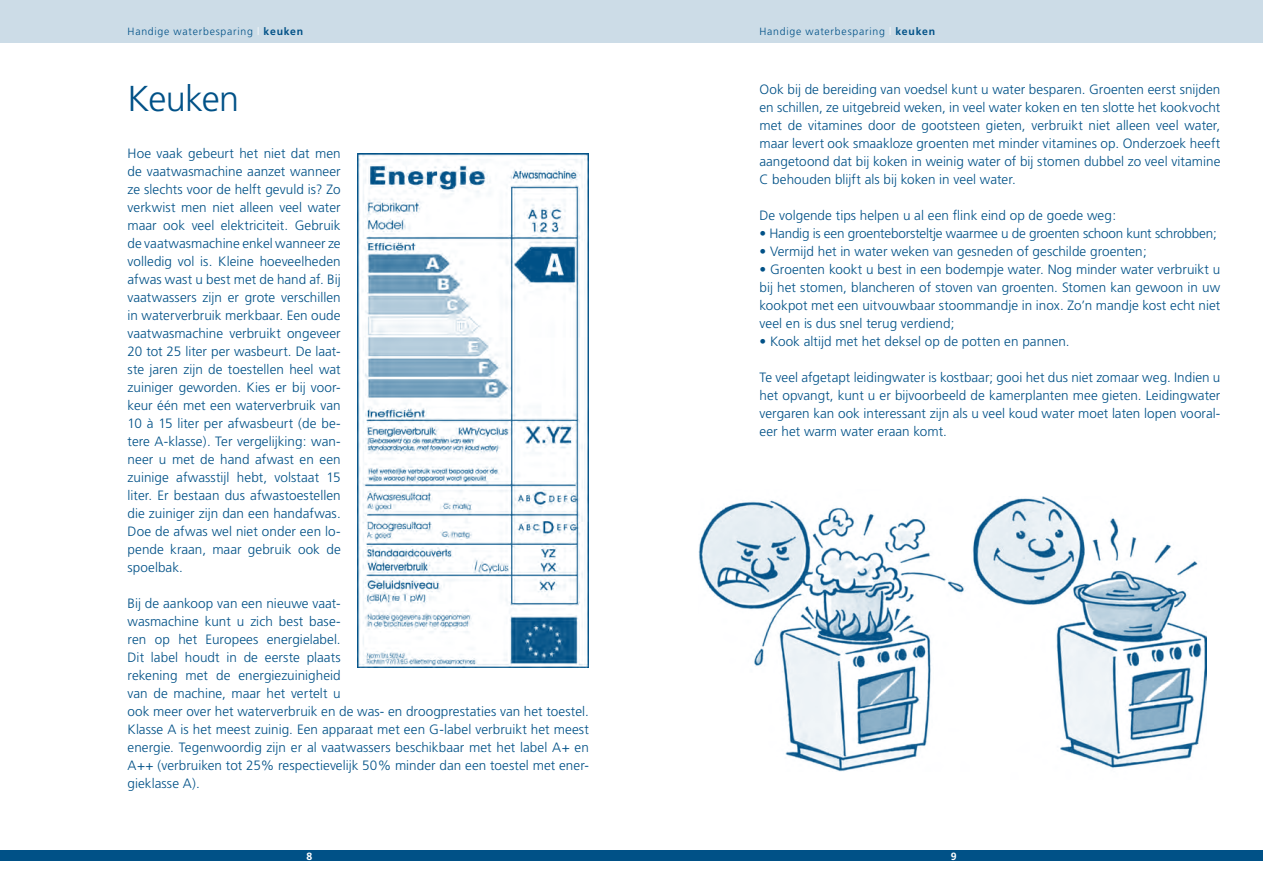
<style>
.page{position:relative;width:1263px;height:893px;background:#fff}
.page>*{position:absolute;margin:0;border:0;box-sizing:border-box;transform-origin:0 0}
.t1{font:300 36px "Frutiger";letter-spacing:-.02em;color:#005187}
.t2{font:300 13.5px/18px "Frutiger";color:#005187;text-align:justify}
.t3{font:300 10.5px "Frutiger";letter-spacing:.07em;color:#005187}
.s1{color:#fff}
.s2{font-weight:700}
</style>
<div class="page">
<div style="left:0;top:850px;width:631px;height:11px;background:#005187"></div>
<div style="left:0;top:0;width:631px;height:43px;background:#ccdce7"></div>
<div style="left:631px;top:850px;width:632px;height:11px;background:#005187"></div>
<div style="left:631px;top:0;width:632px;height:43px;background:#ccdce7"></div>
<img style="left:358px;top:153px;width:231px;height:514px">
<img style="left:698px;top:500px;width:268px;height:271px">
<img style="left:972px;top:496px;width:234px;height:273px">
<p class="t3" style="left:128px;top:26px;width:177px">Handige waterbesparing <span class="s1">l</span> <span class="s2">keuken</span></p>
<p class="t3" style="left:759px;top:26px;width:177px">Handige waterbesparing <span class="s1">l</span> <span class="s2">keuken</span></p>
<h1 class="t1" style="left:128px;top:78px;width:113px">Keuken</h1>
<p class="t2" style="left:759px;top:81px;width:462px">Ook bij de bereiding van voedsel kunt u water besparen. Groenten eerst snijden en schillen, ze uitgebreid weken, in veel water koken en ten slotte het kookvocht met de vitamines door de gootsteen gieten, verbruikt niet alleen veel water, maar levert ook smaakloze groenten met minder vitamines op. Onderzoek heeft aangetoond dat bij koken in weinig water of bij stomen dubbel zo veel vitamine C behouden blijft als bij koken in veel water.</p>
<p class="t2" style="left:759px;top:207px;width:358px">De volgende tips helpen u al een flink eind op de goede weg:</p>
<p class="t2" style="left:759px;top:225px;width:459px">• Handig is een groenteborsteltje waarmee u de groenten schoon kunt schrobben;</p>
<p class="t2" style="left:759px;top:243px;width:389px">• Vermijd het in water weken van gesneden of geschilde groenten;</p>
<p class="t2" style="left:759px;top:261px;width:462px">• Groenten kookt u best in een bodempje water. Nog minder water verbruikt u bij het stomen, blancheren of stoven van groenten. Stomen kan gewoon in uw kookpot met een uitvouwbaar stoommandje in inox. Zo’n mandje kost echt niet veel en is dus snel terug verdiend;</p>
<p class="t2" style="left:759px;top:333px;width:312px">• Kook altijd met het deksel op de potten en pannen.</p>
<p class="t2" style="left:759px;top:369px;width:462px">Te veel afgetapt leidingwater is kostbaar; gooi het dus niet zomaar weg. Indien u het opvangt, kunt u er bijvoorbeeld de kamerplanten mee gieten. Leidingwater vergaren kan ook interessant zijn als u veel koud water moet laten lopen vooral&shy;eer het warm water eraan komt.</p>
<p class="t2" style="left:128px;top:145px;width:215px">Hoe vaak gebeurt het niet dat men de vaatwasmachine aanzet wanneer ze slechts voor de helft gevuld is? Zo verkwist men niet alleen veel water maar ook veel elektriciteit. Gebruik de vaatwasmachine enkel wanneer ze volledig vol is. Kleine hoeveelheden afwas wast u best met de hand af. Bij vaatwassers zijn er grote verschillen in waterverbruik merkbaar. Een oude vaatwasmachine verbruikt ongeveer 20 tot 25 liter per wasbeurt. De laat&shy;ste jaren zijn de toestellen heel wat zuiniger geworden. Kies er bij voor&shy;keur één met een waterverbruik van 10 à 15 liter per afwasbeurt (de be&shy;tere A-klasse). Ter vergelijking: wan&shy;neer u met de hand afwast en een zuinige afwasstijl hebt, volstaat 15 liter. Er bestaan dus afwastoestellen die zuiniger zijn dan een handafwas.<br>Doe de afwas wel niet onder een lo&shy;pende kraan, maar gebruik ook de spoelbak.</p>
<p class="t2" style="left:128px;top:595px;width:463px;text-align:left">Bij de aankoop van een nieuwe vaat-<br>wasmachine kunt u zich best base-<br>ren op het Europees energielabel.<br>Dit label houdt in de eerste plaats<br>rekening met de energiezuinigheid<br>van de machine, maar het vertelt u<br>ook meer over het waterverbruik en de was- en droogprestaties van het toestel.<br>Klasse A is het meest zuinig. Een apparaat met een G-label verbruikt het meest energie. Tegenwoordig zijn er al vaatwassers beschikbaar met het label A+ en A++ (verbruiken tot 25% respectievelijk 50% minder dan een toestel met ener&shy;gieklasse A).</p>
</div>
